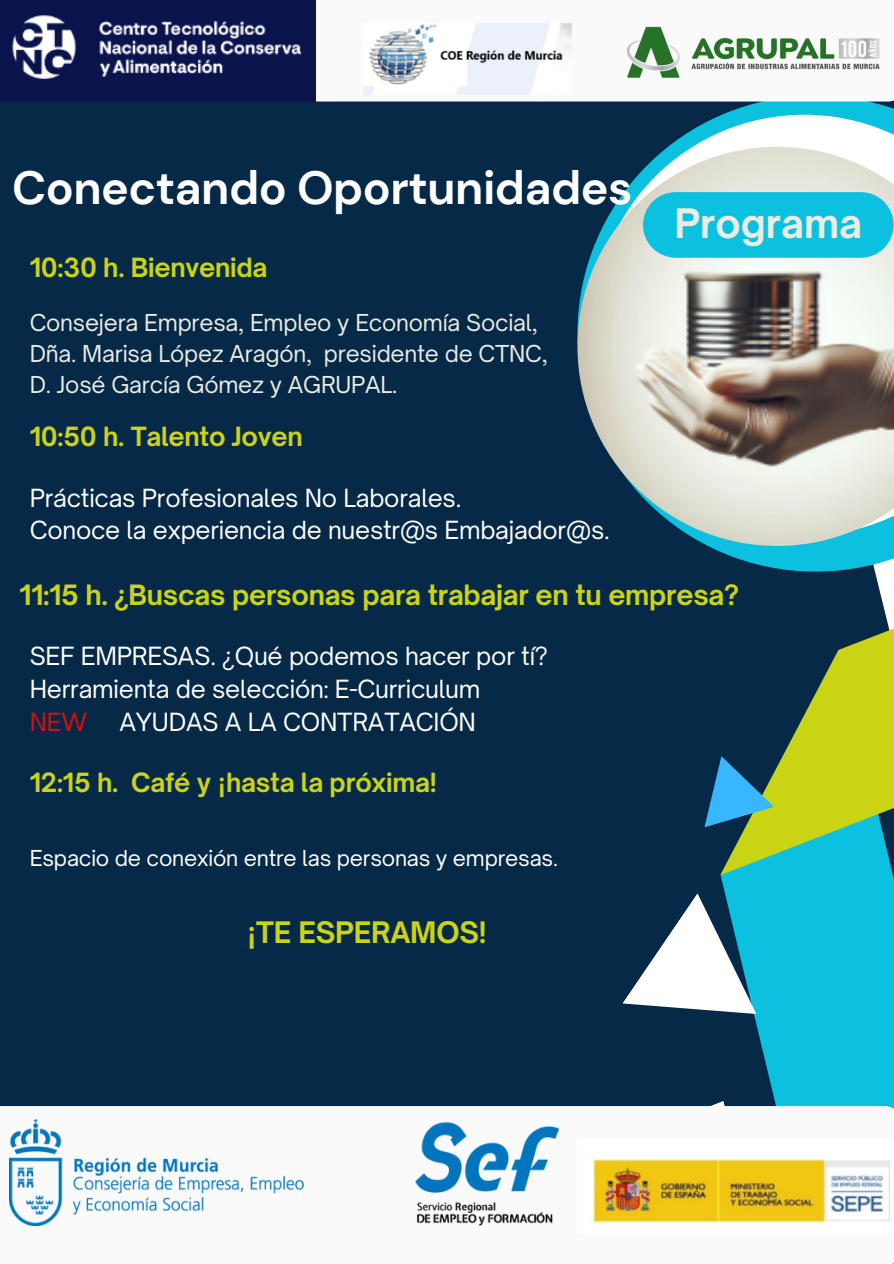
<style>
.page{position:relative;width:894px;height:1264px;background:#fff}
.page>*{position:absolute;margin:0;border:0;box-sizing:border-box;transform-origin:0 0}
.t1{font:700 46.35px "DM Sans";letter-spacing:-.01em;color:#fff}
.t2{font:700 38.85px "Open Sauce One";color:#ebede5}
.t3{font:700 28.35px "Open Sauce One";letter-spacing:-.01em;color:#cbd414}
.t4{font:700 26.85px "Open Sauce One";letter-spacing:-.01em;color:#cbd414}
.t5{font:700 25.35px "Open Sauce One";letter-spacing:-.01em;color:#cbd414}
.t6{font:24px/32.7px "Open Sauce One";letter-spacing:-.01em;color:#fff}
.t7{font:22.35px "Open Sauce One";letter-spacing:-.01em;color:#ebede5}
.t8{font:21px "Open Sauce One";letter-spacing:-.01em;color:#fff}
.s1{color:#d80f0f}
</style>
<div class="page">
<div style="left:0;top:0;width:893px;height:1263px;background:#062947"></div>
<svg style="left:711px;top:1053px;width:182px;height:53px;fill:#0cc0df"></svg>
<svg style="left:720px;top:571px;width:173px;height:482px"></svg>
<svg style="left:577px;top:101px;width:316px;height:470px"></svg>
<svg style="left:593px;top:115px;width:300px;height:32px"></svg>
<img style="left:577px;top:147px;width:316px;height:399px">
<svg style="left:642px;top:192px;width:251px;height:66px;background:#19c2de"></svg>
<svg style="left:704px;top:756px;width:70px;height:71px"></svg>
<svg style="left:622px;top:893px;width:134px;height:121px"></svg>
<div style="left:0;top:1106px;width:893px;height:157px;background:#fafafa"></div>
<img style="left:577px;top:1139px;width:316px;height:93px">
<div style="left:315px;top:0;width:578px;height:101px;background:#fafafa"></div>
<img style="left:363px;top:24px;width:209px;height:71px">
<img style="left:0;top:0;width:315px;height:101px">
<img style="left:9px;top:1119px;width:549px;height:106px">
<img style="left:621px;top:24px;width:265px;height:65px">
<h2 class="t1" style="left:12px;top:158px;width:621px">Conectando Oportunidades</h2>
<h1 class="t5" style="left:30px;top:252px;width:239px">10:30 h. Bienvenida</h1>
<h5 class="t7" style="left:30px;top:309px;width:509px">Consejera Empresa, Empleo y Economía Social,</h5>
<p class="t7" style="left:30px;top:340px;width:519px">Dña. Marisa López Aragón, presidente de CTNC,</p>
<p class="t7" style="left:30px;top:371px;width:369px">D. José García Gómez y AGRUPAL.</p>
<p class="t5" style="left:30px;top:421px;width:274px">10:50 h. Talento Joven</p>
<p class="t6" style="left:30px;top:481px;width:581px">Prácticas Profesionales No Laborales.<br>Conoce la experiencia de nuestr@s Embajador@s.</p>
<p class="t2" style="left:674px;top:199px;width:189px">Programa</p>
<h5 class="t4" style="left:20px;top:577px;width:720px">11:15 h. ¿Buscas personas para trabajar en tu empresa?</h5>
<p class="t6" style="left:30px;top:640px;width:519px">SEF EMPRESAS. ¿Qué podemos hacer por tí?<br>Herramienta de selección: E-Curriculum<br><span class="s1">NEW</span></p>
<p class="t6" style="left:119px;top:705px;width:358px">AYUDAS A LA CONTRATACIÓN</p>
<p class="t5" style="left:30px;top:767px;width:408px">12:15 h. Café y ¡hasta la próxima!</p>
<h6 class="t8" style="left:30px;top:845px;width:529px">Espacio de conexión entre las personas y empresas.</h6>
<h4 class="t3" style="left:246px;top:914px;width:241px">¡TE ESPERAMOS!</h4>
</div>
